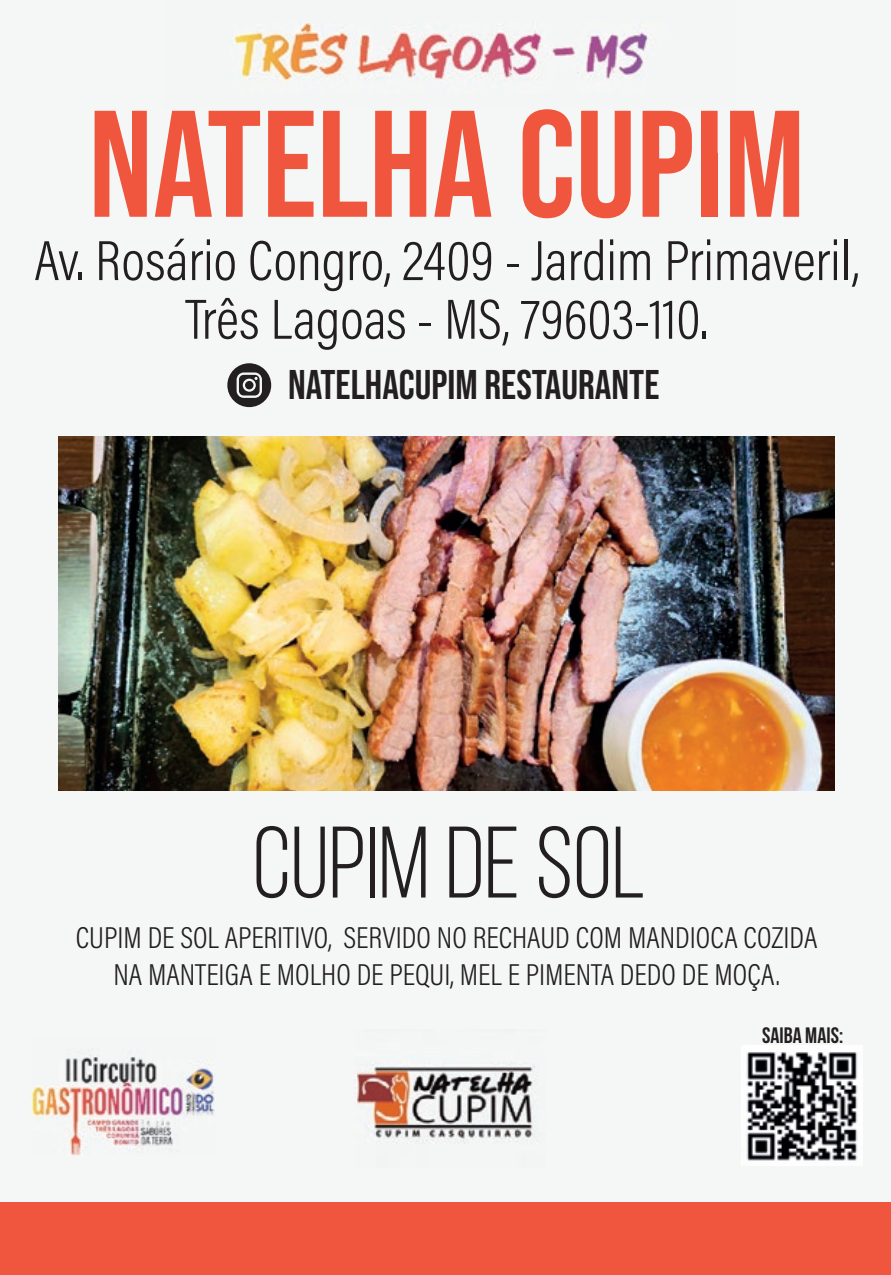
<style>
.page{position:relative;width:891px;height:1275px;background:#f5f7f6}
.page>*{position:absolute;margin:0;border:0;box-sizing:border-box;transform-origin:0 0}
.t1{font:151.5px "Bebas Neue";color:#f0563d}
.t2{font:101.4px "Bebas Neue";color:#231f20}
.t3{font:300 57px/58.8px "Acumin Pro Cond";color:#231f20;text-align:center}
.t4{font:41.4px "Bebas Neue";color:#231f20}
.t5{font:300 30.6px/36.6px "Acumin Pro Cond";color:#231f20;text-align:center}
.t6{font:22.2px "Bebas Neue";color:#231f20}
</style>
<div class="page">
<svg style="left:227px;top:363px;width:44px;height:44px"></svg>
<div style="left:245px;top:381px;width:9px;height:8px;background:#231f20;border-radius:50%"></div>
<img style="left:233px;top:22px;width:419px;height:59px">
<img style="left:165px;top:109px;width:570px;height:44px">
<img style="left:747px;top:1052px;width:110px;height:109px">
<img style="left:31px;top:1057px;width:184px;height:99px">
<div style="left:0;top:1202px;width:891px;height:73px;background:#f0563d"></div>
<img style="left:59px;top:437px;width:776px;height:354px">
<img style="left:355px;top:1063px;width:183px;height:81px">
<h1 class="t1" style="left:88px;top:79px;width:718px">NATELHA CUPIM</h1>
<h3 class="t3" style="left:34px;top:230px;width:826px">Av. Rosário Congro, 2409 - Jardim Primaveril,<br>Três Lagoas - MS, 79603-110.</h3>
<h3 class="t4" style="left:288px;top:362px;width:373px">NATELHACUPIM RESTAURANTE</h3>
<h2 class="t2" style="left:253px;top:808px;width:394px">CUPIM DE SOL</h2>
<p class="t5" style="left:76px;top:919px;width:743px">CUPIM DE SOL APERITIVO, SERVIDO NO RECHAUD COM MANDIOCA COZIDA<br>NA MANTEIGA E MOLHO DE PEQUI, MEL E PIMENTA DEDO DE MOÇA.</p>
<p class="t6" style="left:762px;top:1023px;width:83px">SAIBA MAIS:</p>
</div>
